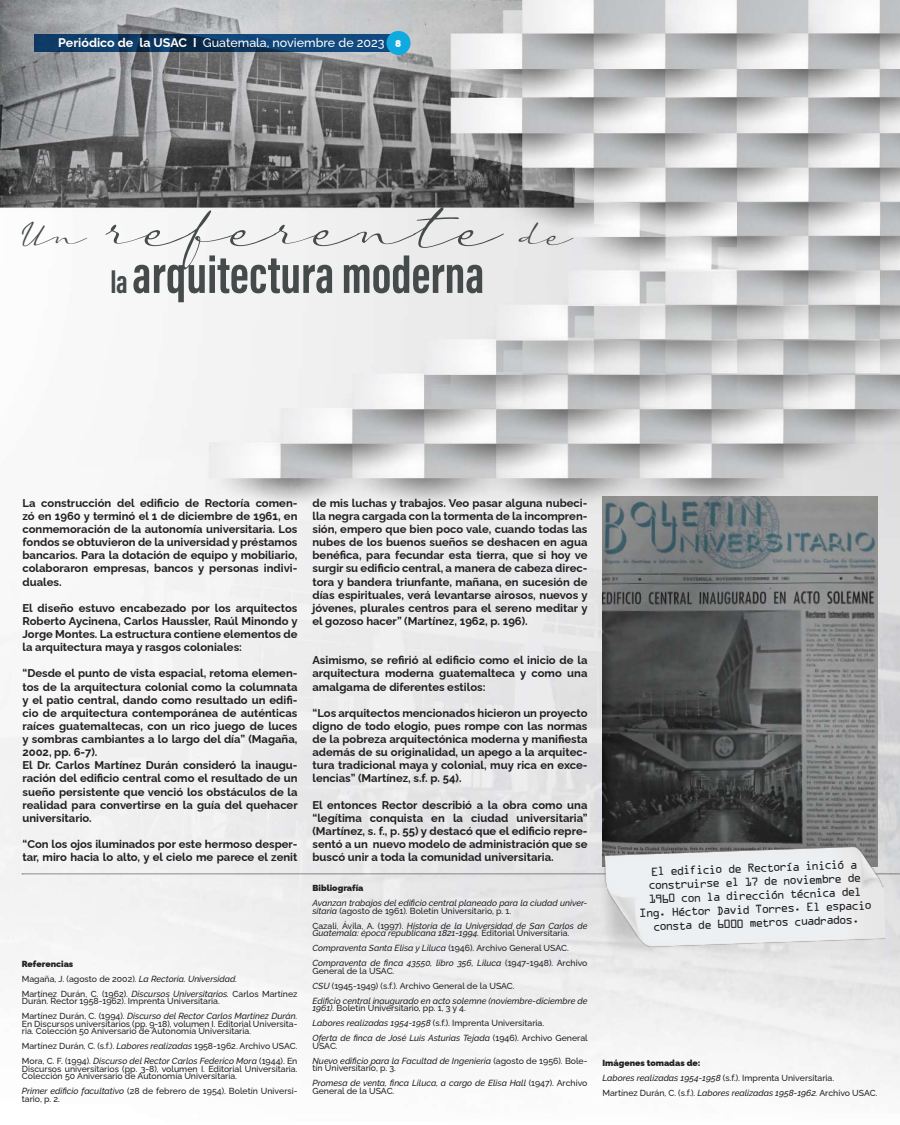
<style>
.page{position:relative;width:900px;height:1125px;background:#fff}
.page>*{position:absolute;margin:0;border:0;box-sizing:border-box;transform-origin:0 0}
.t1{font:72.5px "a Auto Signature";letter-spacing:-.01em;color:#454a4b}
.t2{font:53.75px "Acumin Variable Concept";color:#454a4b}
.t3{font:12.5px/13.8px "OCRA Extended";color:#231f20;text-align:center}
.t4{font:500 12.5px "Raleway";color:#fff}
.t5{font:700 11.25px/13.1px "Raleway";color:#231f20;text-align:justify}
.t6{font:500 8.75px/15px "Raleway";color:#231f20}
.t7{font:italic 500 8.75px/15px "Raleway";color:#231f20}
.t8{font:900 8.75px "Raleway";color:#231f20}
.s1{font-weight:700}
.s2{font-family:"Arial";font-weight:700}
.s3{font-weight:900;font-size:10px}
.s4{font-size:42.5px}
.s5{font-size:32.5px}
.s6{font-weight:900}
.s7{font-style:italic}
.s8{font-style:normal}
</style>
<div class="page">
<img style="left:0;top:0;width:900px;height:1087px">
<svg style="left:22px;top:874px;width:878px;height:1px"></svg>
<img style="left:602px;top:496px;width:276px;height:335px">
<img style="left:594px;top:831px;width:292px;height:139px">
<svg style="left:34px;top:34px;width:356px;height:18px;background:#0e3c69"></svg>
<div style="left:386px;top:31px;width:25px;height:24px;background:#0faadf;border-radius:50%"></div>
<p class="t4" style="left:58px;top:33px;width:344px"><span class="s1">Periódico de la USAC</span> <span class="s2">l</span> Guatemala, noviembre de 2023 <span class="s3">8</span></p>
<h1 class="t1" style="left:22px;top:177px;width:553px"><span class="s4">Un</span> referente <span class="s4">de</span></h1>
<h2 class="t2" style="left:110px;top:237px;width:376px"><span class="s5">la</span> arquitectura moderna</h2>
<p class="t5" style="left:22px;top:495px;width:277px">La construcción del edificio de Rectoría comen&shy;zó en 1960 y terminó el 1 de diciembre de 1961, en conmemoración de la autonomía universitaria. Los fondos se obtuvieron de la universidad y préstamos bancarios. Para la dotación de equipo y mobiliario, colaboraron empresas, bancos y personas indivi&shy;duales.</p>
<p class="t5" style="left:22px;top:600px;width:277px">El diseño estuvo encabezado por los arquitectos Roberto Aycinena, Carlos Haussler, Raúl Minondo y Jorge Montes. La estructura contiene elementos de la arquitectura maya y rasgos coloniales:</p>
<p class="t5" style="left:22px;top:666px;width:277px;text-align:left">“Desde el punto de vista espacial, retoma elemen&shy;tos de la arquitectura colonial como la columnata y el patio central, dando como resultado un edifi&shy;cio de arquitectura contemporánea de auténticas raíces guatemaltecas, con un rico juego de luces y sombras cambiantes a lo largo del día” (Magaña, 2002, pp. 6-7).<br>El Dr. Carlos Martínez Durán consideró la inaugu&shy;ración del edificio central como el resultado de un sueño persistente que venció los obstáculos de la realidad para convertirse en la guía del quehacer universitario.</p>
<p class="t5" style="left:22px;top:836px;width:277px">“Con los ojos iluminados por este hermoso desper&shy;tar, miro hacia lo alto, y el cielo me parece el zenit</p>
<p class="t6" style="left:22px;top:955px;width:277px"><span class="s6">Referencias<br></span>Magaña, J. (agosto de 2002). <span class="s7">La Rectoría. Universidad.<br></span>Martínez Durán, C. (1962). <span class="s7">Discursos Universitarios.</span> Carlos Martínez</p>
<p class="t6" style="left:22px;top:993px;width:277px">Durán. Rector 1958-1962). Imprenta Universitaria.<br>Martínez Durán, C. (1994). <span class="s7">Discurso del Rector Carlos Martínez Durán.</span></p>
<p class="t6" style="left:22px;top:1019px;width:277px;line-height:7.5px">En Discursos universitarios (pp. 9-18), volumen I. Editorial Universita&shy;ria. Colección 50 Aniversario de Autonomía Universitaria.</p>
<p class="t6" style="left:22px;top:1038px;width:277px">Martínez Durán, C. (s.f.). <span class="s7">Labores realizadas</span> 1958-1962. Archivo USAC.<br>Mora, C. F. (1994). <span class="s7">Discurso del Rector Carlos Federico Mora</span> (1944). En</p>
<p class="t6" style="left:22px;top:1064px;width:277px;line-height:7.5px">Discursos universitarios (pp. 3-8), volumen I. Editorial Universitaria.<br>Colección 50 Aniversario de Autonomía Universitaria.</p>
<p class="t6" style="left:22px;top:1086px;width:277px;line-height:7.5px"><span class="s7">Primer edificio facultativo</span> (28 de febrero de 1954). Boletín Universi&shy;tario, p. 2.</p>
<p class="t5" style="left:312px;top:495px;width:277px">de mis luchas y trabajos. Veo pasar alguna nubeci&shy;lla negra cargada con la tormenta de la incompren&shy;sión, empero que bien poco vale, cuando todas las nubes de los buenos sueños se deshacen en agua benéfica, para fecundar esta tierra, que si hoy ve surgir su edificio central, a manera de cabeza direc&shy;tora y bandera triunfante, mañana, en sucesión de días espirituales, verá levantarse airosos, nuevos y jóvenes, plurales centros para el sereno meditar y el gozoso hacer” (Martínez, 1962, p. 196).</p>
<p class="t5" style="left:312px;top:653px;width:277px">Asimismo, se refirió al edificio como el inicio de la arquitectura moderna guatemalteca y como una amalgama de diferentes estilos:</p>
<p class="t5" style="left:312px;top:705px;width:277px">“Los arquitectos mencionados hicieron un proyecto digno de todo elogio, pues rompe con las normas de la pobreza arquitectónica moderna y manifiesta además de su originalidad, un apego a la arquitec&shy;tura tradicional maya y colonial, muy rica en exce&shy;lencias” (Martínez, s.f. p. 54).</p>
<p class="t5" style="left:312px;top:797px;width:277px">El entonces Rector describió a la obra como una “legítima conquista en la ciudad universitaria” (Martínez, s. f., p. 55) y destacó que el edificio repre&shy;sentó a un nuevo modelo de administración que se buscó unir a toda la comunidad universitaria.</p>
<p class="t8" style="left:312px;top:881px;width:52px">Bibliografía</p>
<p class="t7" style="left:312px;top:899px;width:276px;line-height:7.5px">Avanzan trabajos del edificio central planeado para la ciudad univer&shy;sitaria <span class="s8">(agosto de 1961). Boletín Universitario, p. 1.</span></p>
<p class="t7" style="left:312px;top:922px;width:276px;line-height:7.5px"><span class="s8">Cazali, Ávila, A. (1997).</span> Historia de la Universidad de San Carlos de<br>Guatemala: época republicana 1821-1994. <span class="s8">Editorial Universitaria.</span></p>
<p class="t7" style="left:312px;top:941px;width:277px">Compraventa Santa Elisa y Liluca <span class="s8">(1946). Archivo General USAC.<br></span>Compraventa de finca 43550, libro 356, Liluca <span class="s8">(1947-1948). Archivo</span></p>
<p class="t7" style="left:312px;top:963px;width:277px"><span class="s8">General de la USAC.<br></span>CSU <span class="s8">(1945-1949) (s.f.). Archivo General de la USAC.<br></span>Edificio central inaugurado en acto solemne (noviembre-diciembre de</p>
<p class="t6" style="left:312px;top:1000px;width:277px"><span class="s7">1961).</span> Boletín Universitario, pp. 1, 3 y 4.<br><span class="s7">Labores realizadas 1954-1958</span> (s.f.). Imprenta Universitaria.<br><span class="s7">Oferta de finca de José Luis Asturias Tejada</span> (1946). Archivo General</p>
<p class="t7" style="left:312px;top:1038px;width:276px"><span class="s8">USAC.<br></span>Nuevo edificio para la Facultad de Ingeniería <span class="s8">(agosto de 1956). Bole-</span></p>
<p class="t7" style="left:312px;top:1061px;width:276px"><span class="s8">tín Universitario, p. 3.<br></span>Promesa de venta, finca Liluca, a cargo de Elisa Hall <span class="s8">(1947). Archivo</span></p>
<p class="t6" style="left:312px;top:1082px;width:83px">General de la USAC.</p>
<p class="t3" style="left:638px;top:865px;width:234px;rotate:-2deg">El edificio de Rectoría inició a construirse el 17 de noviembre de 1960 con la dirección técnica del Ing. Héctor David Torres. El espacio consta de 6000 metros cuadrados.</p>
<p class="t6" style="left:602px;top:1054px;width:277px"><span class="s6">Imágenes tomadas de:<br></span><span class="s7">Labores realizadas 1954-1958</span> (s.f.). Imprenta Universitaria.<br>Martínez Durán, C. (s.f.). <span class="s7">Labores realizadas 1958-1962.</span> Archivo USAC.</p>
</div>
